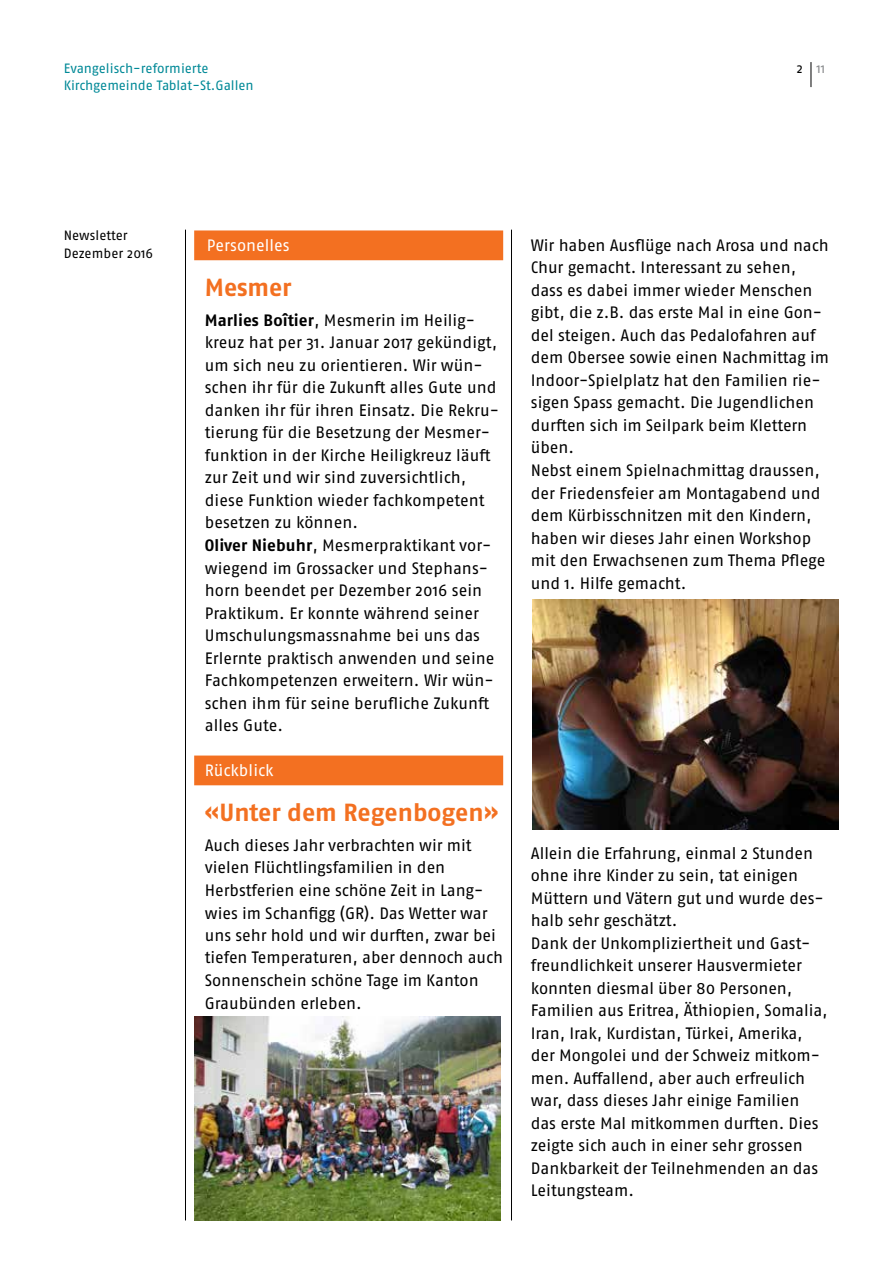
<style>
.page{position:relative;width:893px;height:1263px;background:#fff}
.page>*{position:absolute;margin:0;border:0;box-sizing:border-box;transform-origin:0 0}
.t1{font:700 24.75px "Fago OT";letter-spacing:-.005em;color:#f37021}
.t2{font:16.5px/22.5px "Fago OT";color:#000}
.t3{font:16.5px "Fago OT";color:#fff}
.t4{font:13.5px/16.5px "Fago OT";letter-spacing:-.005em;color:#008997}
.t5{font:13.5px/17.2px "Fago OT";color:#000}
.t6{font:13.5px "Fago OT";color:#8a8c8e}
.s1{color:#000}
.s2{font-weight:700}
</style>
<div class="page">
<hr style="left:511px;top:230px;width:1px;height:990px;background:#000">
<hr style="left:185px;top:230px;width:1px;height:990px;background:#000">
<svg style="left:811px;top:62px;width:1px;height:25px"></svg>
<div style="left:194px;top:230px;width:309px;height:30px;background:#f37021"></div>
<div style="left:194px;top:755px;width:309px;height:30px;background:#f37021"></div>
<img style="left:195px;top:1016px;width:306px;height:204px">
<img style="left:532px;top:600px;width:306px;height:229px">
<p class="t4" style="left:64px;top:60px;width:191px">Evangelisch-reformierte<br>Kirchgemeinde Tablat-St.Gallen</p>
<p class="t6" style="left:797px;top:60px;width:30px"><span class="s1">2</span> 11</p>
<p class="t5" style="left:64px;top:227px;width:91px">Newsletter<br>Dezember 2016</p>
<p class="t3" style="left:207px;top:235px;width:84px">Personelles</p>
<h1 class="t1" style="left:205px;top:272px;width:88px">Mesmer</h1>
<p class="t2" style="left:205px;top:309px;width:296px"><span class="s2">Marlies Boîtier</span>, Mesmerin im Heilig&shy;kreuz hat per 31. Januar 2017 gekündigt, um sich neu zu orientieren. Wir wün&shy;schen ihr für die Zukunft alles Gute und danken ihr für ihren Einsatz. Die Rekru&shy;tierung für die Besetzung der Mesmer&shy;funktion in der Kirche Heiligkreuz läuft zur Zeit und wir sind zuversichtlich, diese Funktion wieder fachkompetent besetzen zu können.<br><span class="s2">Oliver Niebuhr</span>, Mesmerpraktikant vor&shy;wiegend im Grossacker und Stephans&shy;horn beendet per Dezember 2016 sein Praktikum. Er konnte während seiner Umschulungsmassnahme bei uns das Erlernte praktisch anwenden und seine Fachkompetenzen erweitern. Wir wün&shy;schen ihm für seine berufliche Zukunft alles Gute.</p>
<p class="t3" style="left:205px;top:760px;width:70px">Rückblick</p>
<h1 class="t1" style="left:205px;top:797px;width:295px">«Unter dem Regenbogen»</h1>
<p class="t2" style="left:205px;top:834px;width:300px">Auch dieses Jahr verbrachten wir mit vielen Flüchtlingsfamilien in den Herbstferien eine schöne Zeit in Lang&shy;wies im Schanfigg (GR). Das Wetter war uns sehr hold und wir durften, zwar bei tiefen Temperaturen, aber dennoch auch Sonnenschein schöne Tage im Kanton Graubünden erleben.</p>
<p class="t2" style="left:531px;top:234px;width:300px">Wir haben Ausflüge nach Arosa und nach Chur gemacht. Interessant zu sehen, dass es dabei immer wieder Menschen gibt, die z.B. das erste Mal in eine Gon&shy;del steigen. Auch das Pedalofahren auf dem Obersee sowie einen Nachmittag im Indoor-Spielplatz hat den Familien rie&shy;sigen Spass gemacht. Die Jugendlichen durften sich im Seilpark beim Klettern üben.<br>Nebst einem Spielnachmittag draussen, der Friedensfeier am Montagabend und dem Kürbisschnitzen mit den Kindern, haben wir dieses Jahr einen Workshop mit den Erwachsenen zum Thema Pflege und 1. Hilfe gemacht.</p>
<p class="t2" style="left:531px;top:841px;width:298px">Allein die Erfahrung, einmal 2 Stunden ohne ihre Kinder zu sein, tat einigen Müttern und Vätern gut und wurde des&shy;halb sehr geschätzt.<br>Dank der Unkompliziertheit und Gast&shy;freundlichkeit unserer Hausvermieter konnten diesmal über 80 Personen, Familien aus Eritrea, Äthiopien, Somalia, Iran, Irak, Kurdistan, Türkei, Amerika, der Mongolei und der Schweiz mitkom&shy;men. Auffallend, aber auch erfreulich war, dass dieses Jahr einige Familien das erste Mal mitkommen durften. Dies zeigte sich auch in einer sehr grossen Dankbarkeit der Teilnehmenden an das Leitungsteam.</p>
</div>
